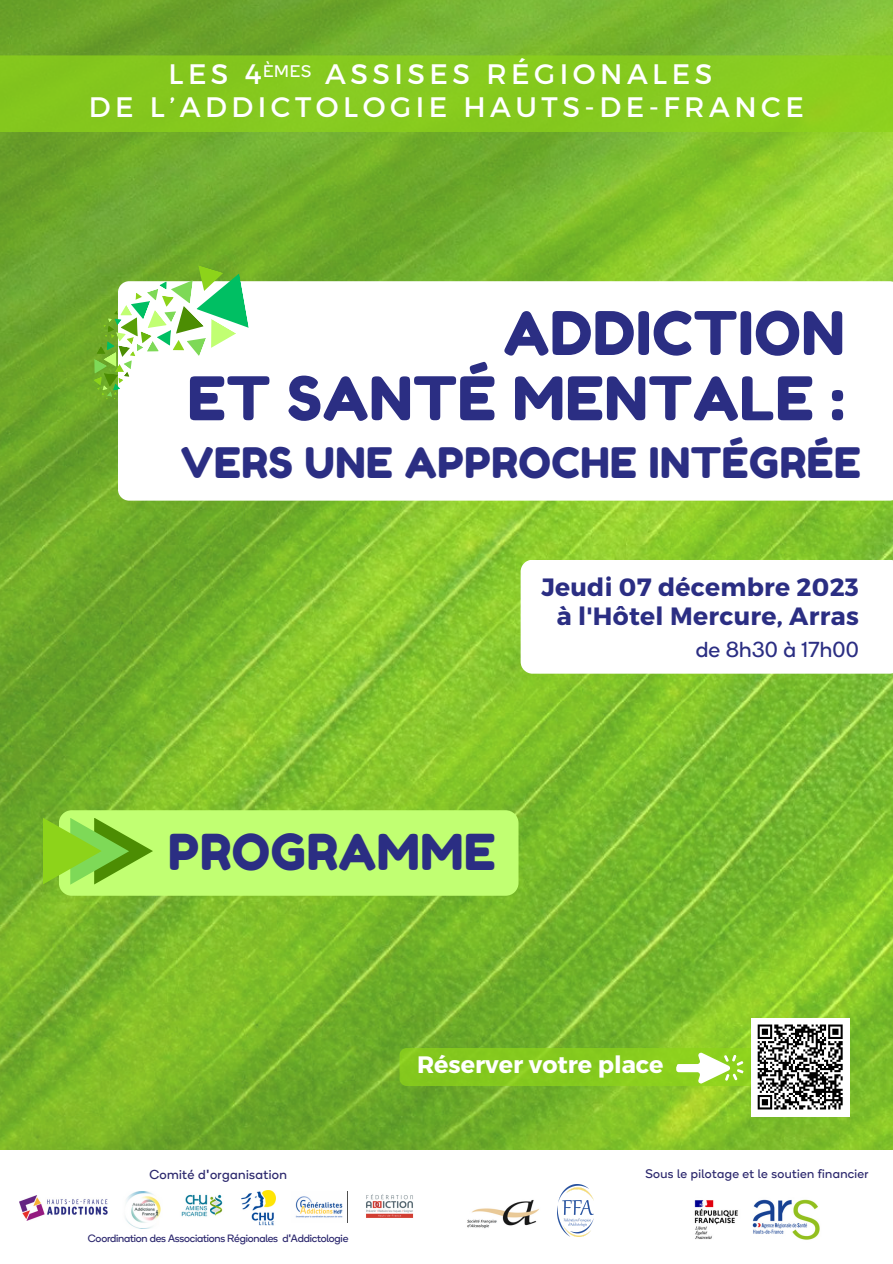
<style>
.page{position:relative;width:893px;height:1264px;background:#fff}
.page>*{position:absolute;margin:0;border:0;box-sizing:border-box;transform-origin:0 0}
.t1{font:60px "Fredoka One";letter-spacing:.01em;color:#2b2e83}
.t2{font:49.5px "Fredoka One";letter-spacing:.01em;color:#2b2e83}
.t3{font:42px "Fredoka One";letter-spacing:.01em;color:#2b2e83}
.t4{font:28.2px "Montserrat";letter-spacing:.16em;color:#fff}
.t5{font:700 25.05px "Montserrat";letter-spacing:.01em;color:#2b2e83}
.t6{font:700 23.7px "Montserrat";color:#fff}
.t7{font:21.6px "HILVCC Boing";letter-spacing:.01em;color:#2b2e83}
.t8{font:16.8px "HILVCC Boing";color:#fff}
.t9{font:13.05px "HILVCC Boing";letter-spacing:.03em;color:#2b276d}
.t10{font:12.45px "HILVCC Boing";letter-spacing:.03em;color:#2b276d}
.t11{font:10.65px "HILVCC Boing";letter-spacing:-.02em;color:#2b276d}
.s1{font-family:"Noto Sans";font-weight:700}
</style>
<div class="page">
<img style="left:0;top:0;width:892px;height:1150px">
<svg style="left:118px;top:281px;width:774px;height:219px"></svg>
<svg style="left:93px;top:265px;width:156px;height:134px"></svg>
<div style="left:0;top:55px;width:892px;height:77px;background:#86ca1e"></div>
<div style="left:59px;top:810px;width:459px;height:85px;background:#c1ff72;border-radius:13px"></div>
<svg style="left:43px;top:817px;width:110px;height:67px"></svg>
<svg style="left:520px;top:559px;width:372px;height:114px"></svg>
<div style="left:399px;top:1047px;width:364px;height:38px;background:#85c91d;border-radius:7px"></div>
<svg style="left:673px;top:1037px;width:75px;height:59px"></svg>
<div style="left:750px;top:1017px;width:99px;height:98px;background:#fff"></div>
<svg style="left:757px;top:1024px;width:86px;height:86px"></svg>
<img style="left:694px;top:1199px;width:126px;height:41px">
<img style="left:467px;top:1199px;width:72px;height:30px">
<img style="left:241px;top:1190px;width:35px;height:35px">
<img style="left:366px;top:1194px;width:48px;height:24px">
<img style="left:181px;top:1194px;width:42px;height:23px">
<img style="left:295px;top:1196px;width:48px;height:22px">
<img style="left:125px;top:1191px;width:36px;height:37px">
<img style="left:20px;top:1195px;width:88px;height:25px">
<img style="left:557px;top:1184px;width:36px;height:52px">
<p class="t4" style="left:168px;top:56px;width:95px">LES 4</p>
<p class="t4" style="left:325px;top:56px;width:389px">ASSISES RÉGIONALES</p>
<p class="t4" style="left:89px;top:89px;width:716px">DE L’ADDICTOLOGIE HAUTS-DE-FRANCE</p>
<p class="t8" style="left:263px;top:60px;width:50px">ÈMES</p>
<p class="t1" style="left:503px;top:296px;width:342px">ADDICTION</p>
<p class="t1" style="left:187px;top:362px;width:658px">ET SANTÉ MENTALE :</p>
<p class="t3" style="left:181px;top:436px;width:681px">VERS UNE APPROCHE INTÉGRÉE</p>
<p class="t5" style="left:541px;top:570px;width:319px">Jeudi 07 décembre 2023</p>
<p class="t5" style="left:556px;top:600px;width:304px">à l'Hôtel Mercure, Arras</p>
<p class="t7" style="left:695px;top:636px;width:165px">de 8h30 à 17h00</p>
<p class="t2" style="left:168px;top:821px;width:329px">PROGRAMME</p>
<p class="t6" style="left:417px;top:1049px;width:248px">Réserver votre place</p>
<p class="t9" style="left:149px;top:1165px;width:139px">Comité d<span class="s1">'</span>organisation</p>
<p class="t10" style="left:645px;top:1165px;width:224px">Sous le pilotage et le soutien financier</p>
<p class="t11" style="left:88px;top:1231px;width:262px">Coordination des Associations Régionales d<span class="s1">'</span>Addictologie</p>
</div>
